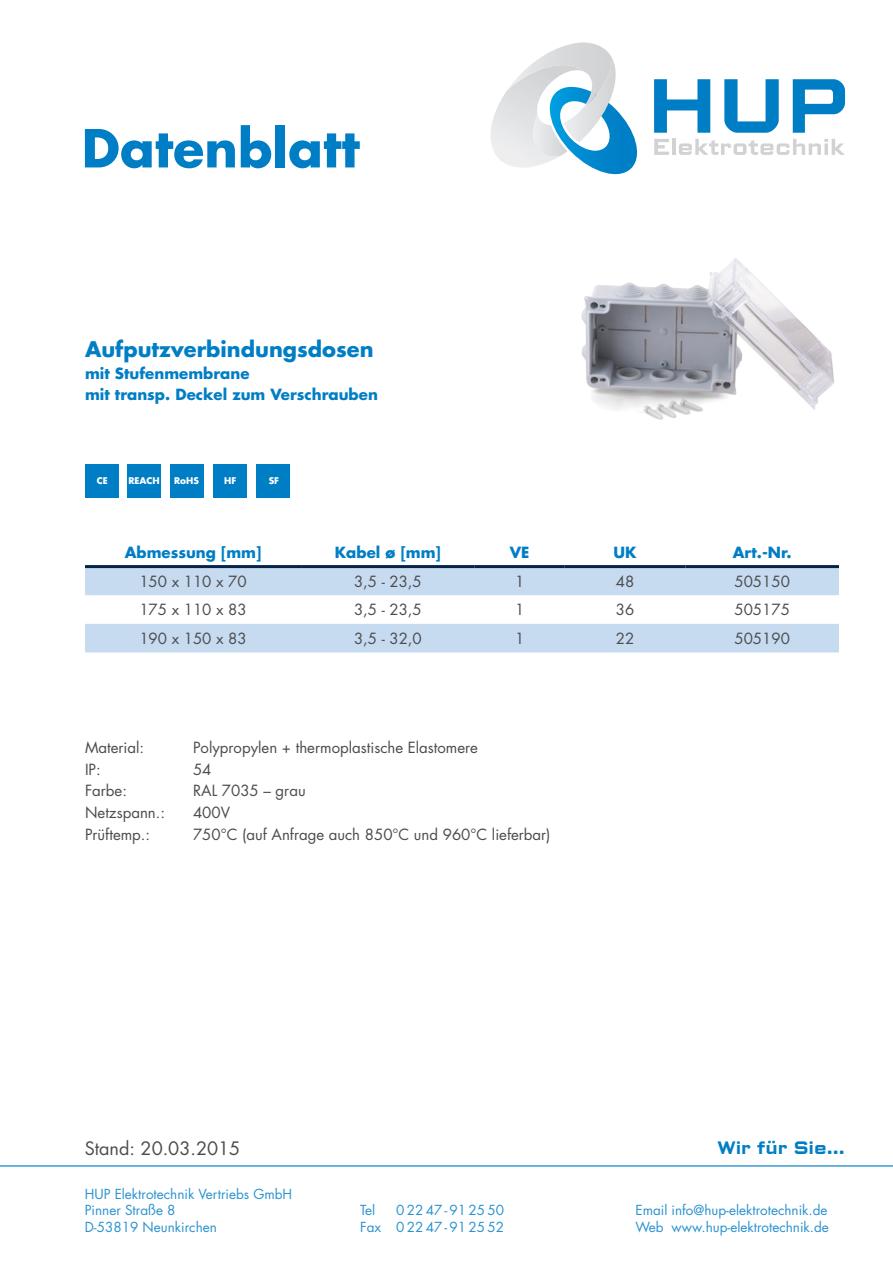
<style>
.page{position:relative;width:893px;height:1263px;background:#fff}
.page>*{position:absolute;margin:0;border:0;box-sizing:border-box;transform-origin:0 0}
.t1{font:700 51px "Futura";color:#007ec5}
.t2{font:700 21px "Futura";color:#007ec5}
.t3{font:18px "Futura";color:#4b4c4d}
.t4{font:700 18px "Bank Gothic Pro";color:#007ec5}
.Fließtext{font:15px "Futura";color:#4b4c4d}
.Tabelle_Kopfzeile{font:700 15px/21.6px "Futura";color:#007ec5}
.Tabelle_Körperzeile{font:15px "Futura";color:#4b4c4d}
.t5{font:13.5px/16.2px "Futura";color:#2a92d0}
.t6{font:700 9px "Futura";color:#fff}
</style>
<div class="page">
<svg style="left:0;top:1165px;width:893px;height:2px"></svg>
<svg style="left:654px;top:79px;width:56px;height:54px"></svg>
<svg style="left:724px;top:79px;width:55px;height:54px"></svg>
<svg style="left:793px;top:79px;width:52px;height:54px"></svg>
<svg style="left:654px;top:139px;width:15px;height:16px"></svg>
<hr style="left:672px;top:139px;width:3px;height:16px;background:#d1d2d4">
<svg style="left:679px;top:139px;width:166px;height:16px"></svg>
<svg style="left:491px;top:43px;width:146px;height:132px"></svg>
<div style="left:170px;top:464px;width:33px;height:33px;background:#007ec5"></div>
<div style="left:127px;top:464px;width:34px;height:33px;background:#007ec5"></div>
<div style="left:86px;top:464px;width:33px;height:33px;background:#007ec5"></div>
<div style="left:256px;top:464px;width:33px;height:33px;background:#007ec5"></div>
<div style="left:214px;top:464px;width:33px;height:33px;background:#007ec5"></div>
<svg style="left:85px;top:568px;width:754px;height:84px;fill:#c6daf0"></svg>
<hr style="left:85px;top:565px;width:216px;height:3px;background:#052349">
<hr style="left:301px;top:565px;width:174px;height:3px;background:#052349">
<hr style="left:475px;top:565px;width:90px;height:3px;background:#052349">
<hr style="left:565px;top:565px;width:120px;height:3px;background:#052349">
<hr style="left:685px;top:565px;width:154px;height:3px;background:#052349">
<img style="left:581px;top:258px;width:253px;height:162px">
<h1 class="t1" style="left:82px;top:114px;width:280px">Datenblatt</h1>
<h1 class="t2" style="left:85px;top:335px;width:290px">Aufputzverbindungsdosen</h1>
<h1 class="Tabelle_Kopfzeile" style="left:85px;top:362px;width:294px">mit Stufenmembrane<br>mit transp. Deckel zum Verschrauben</h1>
<h2 class="t6" style="left:97px;top:475px;width:12px">CE</h2>
<h2 class="t6" style="left:128px;top:475px;width:33px">REACH</h2>
<h2 class="t6" style="left:174px;top:475px;width:26px">RoHS</h2>
<h2 class="t6" style="left:224px;top:475px;width:14px">HF</h2>
<h2 class="t6" style="left:269px;top:475px;width:12px">SF</h2>
<p class="Tabelle_Kopfzeile" style="left:125px;top:541px;width:138px">Abmessung [mm]</p>
<p class="Tabelle_Kopfzeile" style="left:335px;top:541px;width:107px">Kabel ø [mm]</p>
<p class="Tabelle_Kopfzeile" style="left:510px;top:541px;width:21px">VE</p>
<p class="Tabelle_Kopfzeile" style="left:614px;top:541px;width:25px">UK</p>
<p class="Tabelle_Kopfzeile" style="left:733px;top:541px;width:60px">Art.-Nr.</p>
<p class="Tabelle_Körperzeile" style="left:139px;top:572px;width:109px">150 x 110 x 70</p>
<p class="Tabelle_Körperzeile" style="left:354px;top:572px;width:69px">3,5 - 23,5</p>
<p class="Tabelle_Körperzeile" style="left:515px;top:572px;width:11px">1</p>
<p class="Tabelle_Körperzeile" style="left:616px;top:572px;width:20px">48</p>
<p class="Tabelle_Körperzeile" style="left:734px;top:572px;width:57px">505150</p>
<p class="Tabelle_Körperzeile" style="left:139px;top:600px;width:109px">175 x 110 x 83</p>
<p class="Tabelle_Körperzeile" style="left:354px;top:600px;width:69px">3,5 - 23,5</p>
<p class="Tabelle_Körperzeile" style="left:515px;top:600px;width:11px">1</p>
<p class="Tabelle_Körperzeile" style="left:616px;top:600px;width:20px">36</p>
<p class="Tabelle_Körperzeile" style="left:734px;top:600px;width:57px">505175</p>
<p class="Tabelle_Körperzeile" style="left:139px;top:629px;width:109px">190 x 150 x 83</p>
<p class="Tabelle_Körperzeile" style="left:354px;top:629px;width:69px">3,5 - 32,0</p>
<p class="Tabelle_Körperzeile" style="left:515px;top:629px;width:11px">1</p>
<p class="Tabelle_Körperzeile" style="left:616px;top:629px;width:20px">22</p>
<p class="Tabelle_Körperzeile" style="left:734px;top:629px;width:57px">505190</p>
<p class="Fließtext" style="left:85px;top:738px;width:61px">Material:</p>
<p class="Fließtext" style="left:193px;top:738px;width:286px">Polypropylen + thermoplastische Elastomere</p>
<p class="Fließtext" style="left:85px;top:760px;width:17px">IP:</p>
<p class="Fließtext" style="left:193px;top:760px;width:20px">54</p>
<p class="Fließtext" style="left:85px;top:781px;width:43px">Farbe:</p>
<p class="Fließtext" style="left:193px;top:781px;width:114px">RAL 7035 – grau</p>
<p class="Fließtext" style="left:85px;top:803px;width:82px">Netzspann.:</p>
<p class="Fließtext" style="left:193px;top:803px;width:39px">400V</p>
<p class="Fließtext" style="left:85px;top:824px;width:67px">Prüftemp.:</p>
<p class="Fließtext" style="left:193px;top:824px;width:359px">750°C (auf Anfrage auch 850°C und 960°C lieferbar)</p>
<h3 class="t3" style="left:85px;top:1136px;width:157px">Stand: 20.03.2015</h3>
<h3 class="t4" style="left:717px;top:1137px;width:129px">Wir für Sie...</h3>
<p class="t5" style="left:85px;top:1186px;width:209px">HUP Elektrotechnik Vertriebs GmbH<br>Pinner Straße 8<br>D-53819 Neunkirchen</p>
<p class="t5" style="left:360px;top:1202px;width:145px;text-align:right">02247-912550<br>Fax 02247-912552</p>
<p class="t5" style="left:636px;top:1202px;width:195px">Email info@hup-elektrotechnik.de<br>Web www.hup-elektrotechnik.de</p>
<p class="t5" style="left:360px;top:1202px;width:17px">Tel</p>
</div>
